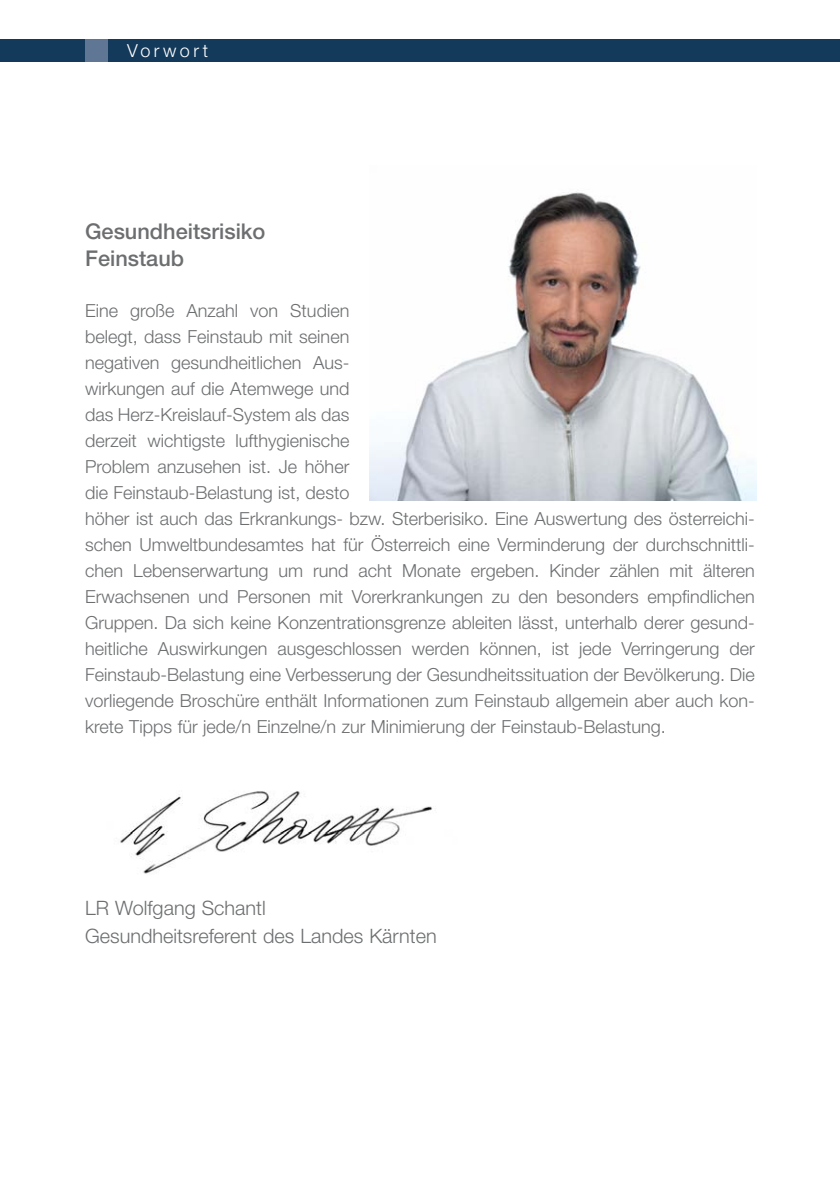
<style>
.page{position:relative;width:840px;height:1191px;background:#fff}
.page>*{position:absolute;margin:0;border:0;box-sizing:border-box;transform-origin:0 0}
.t1{font:500 21.8px/27.2px "Helvetica Neue";color:#6c6e70}
.t2{font:300 19.8px/28.2px "Helvetica Neue";color:#6c6e70}
.t3{font:300 18px/26px "Helvetica Neue";color:#6c6e70}
.t4{font:300 18px "Helvetica Neue";letter-spacing:.195em;color:#fff}
</style>
<div class="page">
<img style="left:120px;top:791px;width:313px;height:83px">
<div style="left:0;top:39px;width:839px;height:23px;background:#143a5b"></div>
<div style="left:85px;top:39px;width:23px;height:23px;background:#5f7694"></div>
<img style="left:369px;top:192px;width:386px;height:309px">
<p class="t4" style="left:127px;top:44px;width:82px">Vorwort</p>
<p class="t1" style="left:85px;top:219px;width:182px">Gesundheitsrisiko<br>Feinstaub</p>
<p class="t3" style="left:85px;top:299px;width:670px">Eine große Anzahl von Studien<br>belegt, dass Feinstaub mit seinen<br>negativen gesundheitlichen Aus-<br>wirkungen auf die Atemwege und<br>das Herz-Kreislauf-System als das<br>derzeit wichtigste lufthygienische<br>Problem anzusehen ist. Je höher<br>die Feinstaub-Belastung ist, desto<br>höher ist auch das Erkrankungs- bzw. Sterberisiko. Eine Auswertung des österreichi&shy;schen Umweltbundesamtes hat für Österreich eine Verminderung der durchschnittli&shy;chen Lebenserwartung um rund acht Monate ergeben. Kinder zählen mit älteren Erwachsenen und Personen mit Vorerkrankungen zu den besonders empfindlichen Gruppen. Da sich keine Konzentrationsgrenze ableiten lässt, unterhalb derer gesund&shy;heitliche Auswirkungen ausgeschlossen werden können, ist jede Verringerung der Feinstaub-Belastung eine Verbesserung der Gesundheitssituation der Bevölkerung. Die vorliegende Broschüre enthält Informationen zum Feinstaub allgemein aber auch kon&shy;krete Tipps für jede/n Einzelne/n zur Minimierung der Feinstaub-Belastung.</p>
<p class="t2" style="left:85px;top:895px;width:353px">LR Wolfgang Schantl<br>Gesundheitsreferent des Landes Kärnten</p>
</div>
